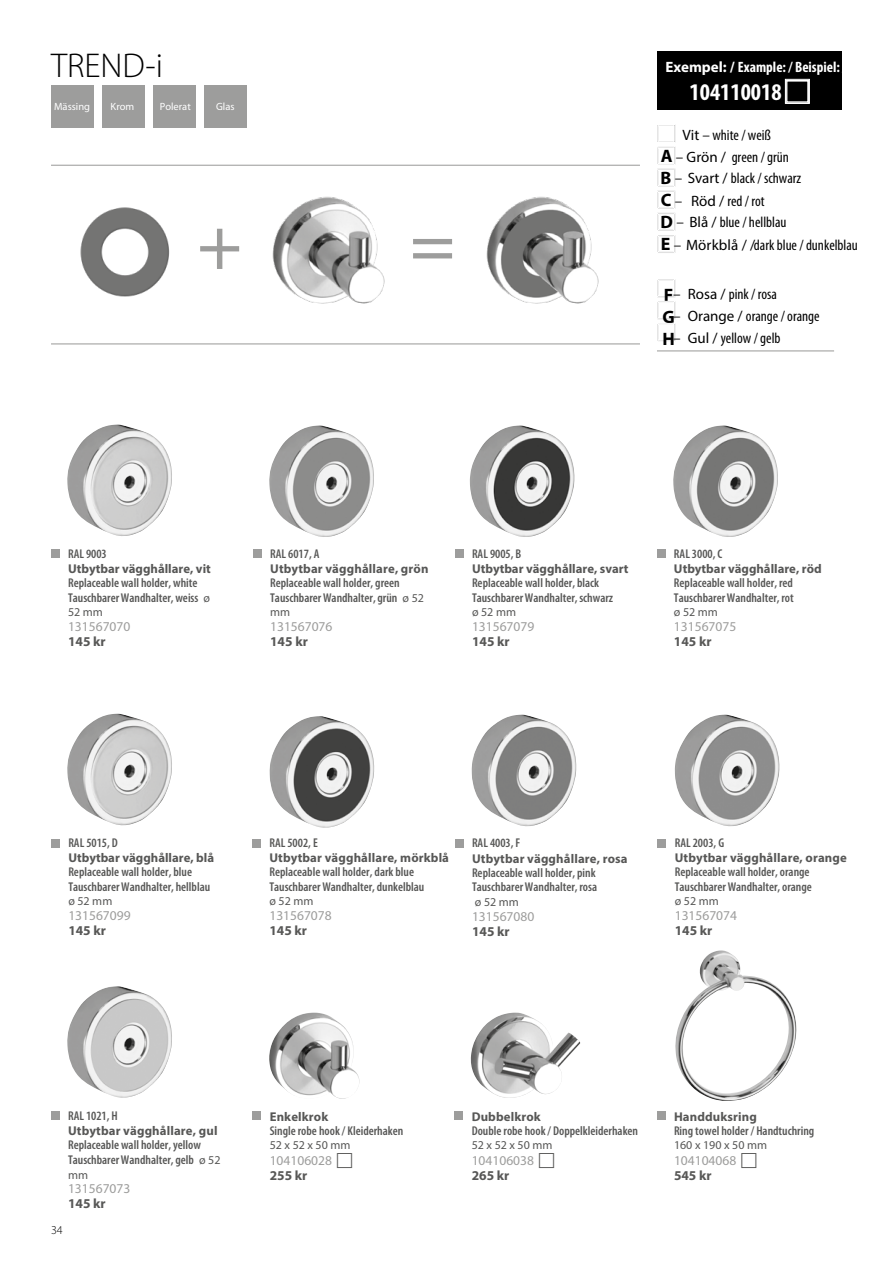
<style>
.page{position:relative;width:893px;height:1263px;background:#fff}
.page>*{position:absolute;margin:0;border:0;box-sizing:border-box;transform-origin:0 0}
.t1{font:600 condensed 75.6px "Myriad Pro";color:#9d9d9c}
.t2{font:300 34.5px "Myriad Pro";color:#000}
.t3{font:700 condensed 24px "Myriad Pro";color:#fff}
.t4{font:700 18px/22px "Myriad Pro";color:#000;text-align:justify}
.t5{font:condensed 15px/22px "Myriad Pro";color:#000}
.t6{font:700 condensed 15px "Myriad Pro";color:#fff}
.t7{font:13.5px "Myriad Pro";color:#9d9d9c}
.t8{font:700 13.5px "Myriad Pro";color:#575756}
.t9{font:600 condensed 12.75px/14.5px "Myriad Pro";color:#575756}
.t10{font:700 12.75px "Myriad Pro";letter-spacing:.01em;color:#575756}
.t11{font:12px "Myriad Pro";color:#575756}
.t12{font:300 12px "Myriad Pro";color:#000}
.t13{font:10.5px "Myriad Pro";color:#fff}
.s1{font-stretch:normal}
.s2{font-weight:700;font-stretch:normal;font-size:18px}
.s3{font-weight:400;font-stretch:normal;font-size:12px}
</style>
<div class="page">
<img style="left:80px;top:207px;width:90px;height:90px">
<img style="left:447px;top:196px;width:189px;height:149px">
<img style="left:232px;top:196px;width:189px;height:149px">
<hr style="left:51px;top:165px;width:589px;height:1px;background:#9d9d9c">
<hr style="left:51px;top:343px;width:589px;height:1px;background:#9d9d9c">
<hr style="left:657px;top:350px;width:177px;height:1px;background:#9d9d9c">
<div style="left:657px;top:51px;width:185px;height:58px;background:#000"></div>
<svg style="left:657px;top:125px;width:18px;height:128px"></svg>
<svg style="left:657px;top:279px;width:18px;height:62px"></svg>
<img style="left:67px;top:425px;width:105px;height:111px">
<img style="left:67px;top:714px;width:105px;height:112px">
<img style="left:67px;top:986px;width:105px;height:112px">
<img style="left:269px;top:425px;width:105px;height:112px">
<img style="left:269px;top:716px;width:106px;height:112px">
<img style="left:469px;top:425px;width:106px;height:112px">
<img style="left:471px;top:715px;width:106px;height:112px">
<img style="left:673px;top:425px;width:105px;height:112px">
<img style="left:674px;top:715px;width:106px;height:112px">
<div style="left:51px;top:550px;width:9px;height:8px;background:#9d9d9c"></div>
<div style="left:51px;top:839px;width:9px;height:8px;background:#9d9d9c"></div>
<div style="left:51px;top:1112px;width:9px;height:8px;background:#9d9d9c"></div>
<div style="left:253px;top:1112px;width:8px;height:8px;background:#9d9d9c"></div>
<div style="left:455px;top:1112px;width:8px;height:8px;background:#9d9d9c"></div>
<div style="left:657px;top:1112px;width:8px;height:8px;background:#9d9d9c"></div>
<div style="left:253px;top:839px;width:8px;height:8px;background:#9d9d9c"></div>
<div style="left:455px;top:839px;width:8px;height:8px;background:#9d9d9c"></div>
<div style="left:657px;top:839px;width:8px;height:8px;background:#9d9d9c"></div>
<div style="left:253px;top:550px;width:9px;height:8px;background:#9d9d9c"></div>
<div style="left:455px;top:550px;width:8px;height:8px;background:#9d9d9c"></div>
<div style="left:657px;top:550px;width:8px;height:8px;background:#9d9d9c"></div>
<img style="left:269px;top:1012px;width:91px;height:87px">
<img style="left:470px;top:1012px;width:110px;height:86px">
<img style="left:675px;top:950px;width:122px;height:151px">
<div style="left:153px;top:85px;width:43px;height:43px;background:#9d9d9c"></div>
<div style="left:102px;top:85px;width:43px;height:43px;background:#9d9d9c"></div>
<div style="left:51px;top:85px;width:43px;height:43px;background:#9d9d9c"></div>
<div style="left:204px;top:85px;width:43px;height:43px;background:#9d9d9c"></div>
<svg style="left:785px;top:79px;width:25px;height:25px"></svg>
<h2 class="t2" style="left:51px;top:45px;width:113px">TREND-i</h2>
<p class="t13" style="left:54px;top:100px;width:37px">Mässing</p>
<p class="t13" style="left:111px;top:100px;width:25px">Krom</p>
<p class="t13" style="left:160px;top:100px;width:33px">Polerat</p>
<p class="t13" style="left:216px;top:100px;width:20px">Glas</p>
<h1 class="t1" style="left:197px;top:197px;width:47px">+</h1>
<h1 class="t1" style="left:410px;top:197px;width:47px">=</h1>
<p class="t6" style="left:665px;top:57px;width:183px"><span class="s1">Exempel: /</span> Example: / Beispiel: /</p>
<h3 class="t3" style="left:689px;top:77px;width:94px">104110018</h3>
<p class="t5" style="left:661px;top:124px;width:199px;text-indent:22px"><span class="s1">Vit</span> – white / weiß<br><span class="s2">A</span> – <span class="s1">Grön /</span> green / grün<br><span class="s2">B</span> – <span class="s1">Svart /</span> black / schwarz<br><span class="s2">C</span> – <span class="s1">Röd /</span> red / rot<br><span class="s2">D</span> – <span class="s1">Blå /</span> blue / hellblau<br><span class="s2">E</span> – <span class="s1">Mörkblå / /</span>dark blue / dunkelblau</p>
<h3 class="t4" style="left:662px;top:284px;width:14px">F G H</h3>
<p class="t5" style="left:673px;top:283px;width:105px">– <span class="s1">Rosa /</span> pink / rosa</p>
<p class="t5" style="left:673px;top:305px;width:148px">– <span class="s1">Orange /</span> orange / orange</p>
<p class="t5" style="left:673px;top:327px;width:109px">– <span class="s1">Gul /</span> yellow / gelb</p>
<p class="t9" style="left:68px;top:546px;width:40px">RAL 9003</p>
<p class="t10" style="left:68px;top:561px;width:144px">Utbytbar vägghållare, vit</p>
<p class="t9" style="left:68px;top:576px;width:144px">Replaceable wall holder, white<br>Tauschbarer Wandhalter, weiss <span class="s3">ø</span></p>
<p class="t11" style="left:68px;top:605px;width:36px">52 mm</p>
<p class="t7" style="left:68px;top:618px;width:64px">131567070</p>
<p class="t8" style="left:68px;top:633px;width:39px">145 kr</p>
<p class="t9" style="left:270px;top:546px;width:51px">RAL 6017, A</p>
<p class="t10" style="left:270px;top:561px;width:160px">Utbytbar vägghållare, grön</p>
<p class="t9" style="left:270px;top:576px;width:155px">Replaceable wall holder, green<br>Tauschbarer Wandhalter, grün <span class="s3">ø 52</span></p>
<p class="t11" style="left:270px;top:605px;width:22px">mm</p>
<p class="t7" style="left:270px;top:618px;width:64px">131567076</p>
<p class="t8" style="left:270px;top:633px;width:39px">145 kr</p>
<p class="t9" style="left:472px;top:546px;width:51px">RAL 9005, B</p>
<p class="t10" style="left:472px;top:561px;width:158px">Utbytbar vägghållare, svart</p>
<p class="t9" style="left:472px;top:576px;width:143px">Replaceable wall holder, black<br>Tauschbarer Wandhalter, schwarz</p>
<p class="t11" style="left:472px;top:605px;width:46px">ø 52 mm</p>
<p class="t7" style="left:472px;top:618px;width:64px">131567079</p>
<p class="t8" style="left:472px;top:633px;width:39px">145 kr</p>
<p class="t9" style="left:674px;top:546px;width:50px">RAL 3000, C</p>
<p class="t10" style="left:674px;top:561px;width:149px">Utbytbar vägghållare, röd</p>
<p class="t9" style="left:674px;top:575px;width:121px">Replaceable wall holder, red<br>Tauschbarer Wandhalter, rot</p>
<p class="t11" style="left:674px;top:605px;width:46px">ø 52 mm</p>
<p class="t7" style="left:674px;top:618px;width:64px">131567075</p>
<p class="t8" style="left:674px;top:633px;width:39px">145 kr</p>
<p class="t9" style="left:68px;top:835px;width:51px">RAL 5015, D</p>
<p class="t10" style="left:68px;top:850px;width:147px">Utbytbar vägghållare, blå</p>
<p class="t9" style="left:68px;top:864px;width:143px">Replaceable wall holder, blue<br>Tauschbarer Wandhalter, hellblau</p>
<p class="t11" style="left:68px;top:894px;width:46px">ø 52 mm</p>
<p class="t7" style="left:68px;top:907px;width:64px">131567099</p>
<p class="t8" style="left:68px;top:922px;width:39px">145 kr</p>
<p class="t9" style="left:269px;top:835px;width:50px">RAL 5002, E</p>
<p class="t10" style="left:269px;top:850px;width:181px">Utbytbar vägghållare, mörkblå</p>
<p class="t9" style="left:269px;top:864px;width:156px">Replaceable wall holder, dark blue<br>Tauschbarer Wandhalter, dunkelblau</p>
<p class="t11" style="left:269px;top:894px;width:46px">ø 52 mm</p>
<p class="t7" style="left:269px;top:907px;width:64px">131567078</p>
<p class="t8" style="left:269px;top:922px;width:39px">145 kr</p>
<p class="t9" style="left:472px;top:835px;width:50px">RAL 4003, F</p>
<p class="t10" style="left:472px;top:850px;width:157px">Utbytbar vägghållare, rosa</p>
<p class="t9" style="left:472px;top:865px;width:127px">Replaceable wall holder, pink<br>Tauschbarer Wandhalter, rosa</p>
<p class="t11" style="left:475px;top:894px;width:46px">ø 52 mm</p>
<p class="t7" style="left:472px;top:908px;width:64px">131567080</p>
<p class="t8" style="left:472px;top:923px;width:39px">145 kr</p>
<p class="t9" style="left:675px;top:835px;width:51px">RAL 2003, G</p>
<p class="t10" style="left:675px;top:850px;width:174px">Utbytbar vägghållare, orange</p>
<p class="t9" style="left:675px;top:864px;width:139px">Replaceable wall holder, orange<br>Tauschbarer Wandhalter, orange</p>
<p class="t11" style="left:675px;top:894px;width:46px">ø 52 mm</p>
<p class="t7" style="left:675px;top:907px;width:64px">131567074</p>
<p class="t8" style="left:675px;top:922px;width:39px">145 kr</p>
<p class="t9" style="left:68px;top:1108px;width:51px">RAL 1021, H</p>
<p class="t10" style="left:68px;top:1123px;width:151px">Utbytbar vägghållare, gul</p>
<p class="t9" style="left:68px;top:1138px;width:154px">Replaceable wall holder, yellow<br>Tauschbarer Wandhalter, gelb <span class="s3">ø 52</span></p>
<p class="t11" style="left:68px;top:1167px;width:22px">mm</p>
<p class="t7" style="left:68px;top:1180px;width:64px">131567073</p>
<p class="t8" style="left:68px;top:1195px;width:39px">145 kr</p>
<p class="t12" style="left:51px;top:1222px;width:13px">34</p>
<p class="t10" style="left:270px;top:1108px;width:60px">Enkelkrok</p>
<p class="t9" style="left:270px;top:1123px;width:135px">Single robe hook / Kleiderhaken</p>
<p class="t11" style="left:270px;top:1137px;width:82px">52 x 52 x 50 mm</p>
<p class="t7" style="left:270px;top:1152px;width:64px">104106028</p>
<p class="t8" style="left:270px;top:1167px;width:39px">255 kr</p>
<p class="t10" style="left:472px;top:1108px;width:71px">Dubbelkrok</p>
<p class="t9" style="left:472px;top:1123px;width:168px">Double robe hook / Doppelkleiderhaken</p>
<p class="t11" style="left:472px;top:1137px;width:82px">52 x 52 x 50 mm</p>
<p class="t7" style="left:472px;top:1152px;width:64px">104106038</p>
<p class="t8" style="left:472px;top:1167px;width:39px">265 kr</p>
<p class="t10" style="left:674px;top:1108px;width:84px">Handduksring</p>
<p class="t9" style="left:674px;top:1123px;width:142px">Ring towel holder / Handtuchring</p>
<p class="t11" style="left:674px;top:1137px;width:95px">160 x 190 x 50 mm</p>
<p class="t7" style="left:674px;top:1152px;width:64px">104104068</p>
<p class="t8" style="left:674px;top:1167px;width:39px">545 kr</p>
</div>
